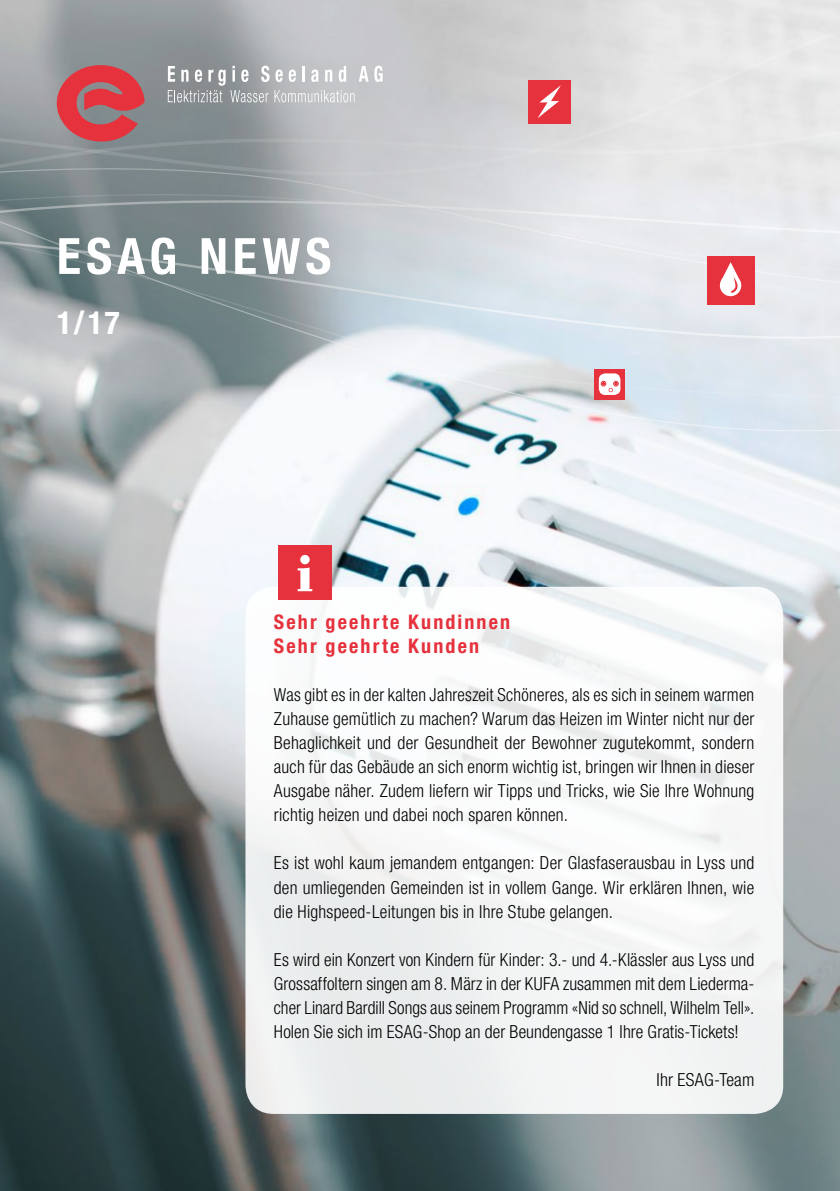
<style>
.page{position:relative;width:840px;height:1191px;background:#fff}
.page>*{position:absolute;margin:0;border:0;box-sizing:border-box;transform-origin:0 0}
.t1{font:700 condensed 50px "Helvetica Neue LT Com";letter-spacing:.1em;color:#fff}
.t2{font:700 condensed 32px "Helvetica Neue LT Com";color:#fff}
.Titel_10_BoldCond{font:700 condensed 20px/24px "Helvetica Neue LT Com";letter-spacing:.11em;color:#e5323d}
.Lauftext_9_5_12_ligh{font:300 condensed 18px/24px "Helvetica Neue LT Com";letter-spacing:.015em;color:#000;text-align:justify}
.Lauftext_9_5_12_ligh-2{font:300 condensed 18px/24px "Helvetica Neue LT Com";letter-spacing:.015em;color:#000;text-align:justify;scale:.96 1}
</style>
<div class="page">
<img style="left:0;top:466px;width:839px;height:725px">
<svg style="left:0;top:453px;width:839px;height:13px"></svg>
<svg style="left:0;top:380px;width:839px;height:73px"></svg>
<svg style="left:662px;top:0;width:177px;height:380px;background:#e7e8ea"></svg>
<svg style="left:0;top:0;width:662px;height:398px;background:#b6bcbf"></svg>
<div style="left:706px;top:256px;width:48px;height:48px;background:#e5323d"></div>
<svg style="left:719px;top:275px;width:21px;height:21px"></svg>
<svg style="left:720px;top:262px;width:20px;height:32px"></svg>
<div style="left:594px;top:369px;width:30px;height:30px;background:#e5323d"></div>
<div style="left:598px;top:373px;width:22px;height:22px;background:#fff;border-radius:6px"></div>
<svg style="left:600px;top:381px;width:18px;height:11px"></svg>
<div style="left:527px;top:81px;width:43px;height:43px;background:#e5323d"></div>
<svg style="left:538px;top:86px;width:22px;height:32px"></svg>
<svg style="left:57px;top:65px;width:87px;height:76px;background:#c1555d"></svg>
<svg style="left:374px;top:66px;width:8px;height:16px"></svg>
<svg style="left:168px;top:66px;width:200px;height:36px;background:#b8babc"></svg>
<div style="left:245px;top:587px;width:537px;height:527px;background:#f5f6f6;border-radius:28px"></div>
<div style="left:278px;top:545px;width:53px;height:54px;background:#e5323d"></div>
<svg style="left:297px;top:555px;width:15px;height:36px"></svg>
<p class="t1" style="left:57px;top:226px;width:276px">ESAG NEWS</p>
<p class="t2" style="left:57px;top:304px;width:65px">1/17</p>
<p class="Titel_10_BoldCond" style="left:274px;top:610px;width:238px">Sehr geehrte Kundinnen<br>Sehr geehrte Kunden</p>
<p class="Lauftext_9_5_12_ligh-2" style="left:274px;top:683px;width:502px">Was gibt es in der kalten Jahreszeit Schöneres, als es sich in seinem warmen Zuhause gemütlich zu machen? Warum das Heizen im Winter nicht nur der Behaglichkeit und der Gesundheit der Bewohner zugutekommt, sondern auch für das Gebäude an sich enorm wichtig ist, bringen wir Ihnen in dieser Ausgabe näher. Zudem liefern wir Tipps und Tricks, wie Sie Ihre Wohnung richtig heizen und dabei noch sparen können.</p>
<p class="Lauftext_9_5_12_ligh" style="left:274px;top:851px;width:482px">Es ist wohl kaum jemandem entgangen: Der Glasfaserausbau in Lyss und den umliegenden Gemeinden ist in vollem Gange. Wir erklären Ihnen, wie die Highspeed-Leitungen bis in Ihre Stube gelangen.</p>
<p class="Lauftext_9_5_12_ligh" style="left:274px;top:947px;width:482px">Es wird ein Konzert von Kindern für Kinder: 3.- und 4.-Klässler aus Lyss und Grossaffoltern singen am 8. März in der KUFA zusammen mit dem Liederma&shy;cher Linard Bardill Songs aus seinem Programm «Nid so schnell, Wilhelm Tell».<br>Holen Sie sich im ESAG-Shop an der Beundengasse 1 Ihre Gratis-Tickets!</p>
<p class="Lauftext_9_5_12_ligh" style="left:656px;top:1067px;width:99px">Ihr ESAG-Team</p>
</div>
